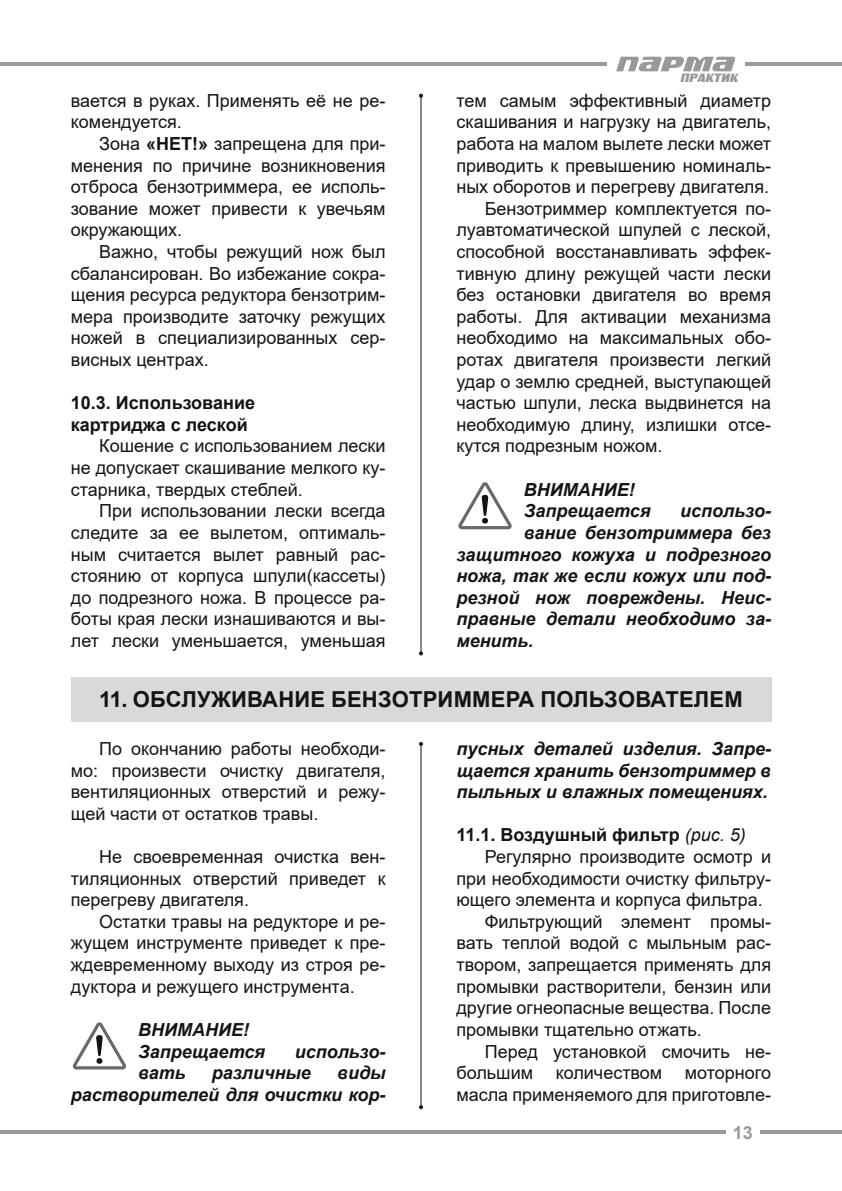
<style>
.page{position:relative;width:842px;height:1191px;background:#fff}
.page>*{position:absolute;margin:0;border:0;box-sizing:border-box;transform-origin:0 0}
.t1{font:700 22px "Arial";letter-spacing:.01em;color:#131413}
.t2{font:18px/21.6px "Arial";color:#131413;text-align:justify}
.t3{font:italic 700 18px/21.6px "Arial";color:#131413}
.t4{font:700 18px/21.6px "Arial";color:#131413}
.t5{font:700 18px "Arial";color:#999}
.t6{font:italic 12px "Black Grotesk C";color:#999}
.s1{font-weight:700}
.s2{font-weight:400;font-style:italic}
</style>
<div class="page">
<hr style="left:0;top:1130px;width:726px;height:4px;background:#999">
<hr style="left:0;top:62px;width:607px;height:4px;background:#999">
<hr style="left:761px;top:1130px;width:81px;height:4px;background:#999">
<hr style="left:746px;top:62px;width:96px;height:4px;background:#999">
<svg style="left:616px;top:57px;width:119px;height:14px"></svg>
<svg style="left:73px;top:1022px;width:53px;height:47px"></svg>
<svg style="left:458px;top:482px;width:54px;height:47px"></svg>
<hr style="left:420px;top:96px;width:1px;height:557px;background:#131413">
<svg style="left:419px;top:94px;width:4px;height:4px"></svg>
<svg style="left:419px;top:651px;width:4px;height:4px"></svg>
<hr style="left:420px;top:744px;width:1px;height:363px;background:#131413">
<svg style="left:419px;top:742px;width:4px;height:4px"></svg>
<svg style="left:419px;top:1105px;width:4px;height:4px"></svg>
<div style="left:71px;top:677px;width:700px;height:44px;background:#d9d9d9"></div>
<p class="t2" style="left:71px;top:89px;width:316px">вается в руках. Применять её не ре&shy;комендуется.</p>
<p class="t2" style="left:71px;top:133px;width:316px;text-indent:28px">Зона <span class="s1">«НЕТ!»</span> запрещена для при&shy;менения по причине возникновения отброса бензотриммера, ее исполь&shy;зование может привести к увечьям окружающих.</p>
<p class="t2" style="left:71px;top:241px;width:316px;text-indent:28px">Важно, чтобы режущий нож был сбалансирован. Во избежание сокра&shy;щения ресурса редуктора бензотрим&shy;мера производите заточку режущих ножей в специализированных сер&shy;висных центрах.</p>
<p class="t4" style="left:71px;top:392px;width:186px">10.3. Использование картриджа с леской</p>
<p class="t2" style="left:71px;top:435px;width:316px;text-indent:28px">Кошение с использованием лески не допускает скашивание мелкого ку&shy;старника, твердых стеблей.</p>
<p class="t2" style="left:71px;top:500px;width:316px;text-indent:28px">При использовании лески всегда следите за ее вылетом, оптималь&shy;ным считается вылет равный рас&shy;стоянию от корпуса шпули(кассеты) до подрезного ножа. В процессе ра&shy;боты края лески изнашиваются и вы&shy;лет лески уменьшается, уменьшая</p>
<p class="t6" style="left:680px;top:71px;width:59px">ПРАKТИK</p>
<p class="t2" style="left:456px;top:89px;width:316px">тем самым эффективный диаметр</p>
<p class="t2" style="left:456px;top:111px;width:316px">скашивания и нагрузку на двигатель,</p>
<p class="t2" style="left:456px;top:133px;width:316px">работа на малом вылете лески может</p>
<p class="t2" style="left:456px;top:154px;width:316px">приводить к превышению номиналь-</p>
<p class="t2" style="left:456px;top:176px;width:314px">ных оборотов и перегреву двигателя.</p>
<p class="t2" style="left:485px;top:197px;width:288px">Бензотриммер комплектуется по-</p>
<p class="t2" style="left:456px;top:219px;width:316px">луавтоматической шпулей с леской,</p>
<p class="t2" style="left:456px;top:241px;width:316px">способной восстанавливать эффек-</p>
<p class="t2" style="left:456px;top:262px;width:316px">тивную длину режущей части лески</p>
<p class="t2" style="left:456px;top:284px;width:316px">без остановки двигателя во время</p>
<p class="t2" style="left:456px;top:305px;width:316px">работы. Для активации механизма</p>
<p class="t2" style="left:456px;top:327px;width:316px">необходимо на максимальных обо-</p>
<p class="t2" style="left:456px;top:349px;width:316px">ротах двигателя произвести легкий</p>
<p class="t2" style="left:456px;top:370px;width:316px">удар о землю средней, выступающей</p>
<p class="t2" style="left:456px;top:392px;width:316px">частью шпули, леска выдвинется на</p>
<p class="t2" style="left:456px;top:413px;width:316px">необходимую длину, излишки отсе-</p>
<p class="t2" style="left:456px;top:435px;width:208px">кутся подрезным ножом.</p>
<p class="t3" style="left:524px;top:479px;width:128px">ВНИМАНИЕ!<br>Запрещается</p>
<p class="t3" style="left:680px;top:501px;width:92px">использо-</p>
<p class="t3" style="left:524px;top:522px;width:249px">вание бензотриммера без</p>
<p class="t3" style="left:456px;top:544px;width:316px">защитного кожуха и подрезного</p>
<p class="t3" style="left:456px;top:565px;width:316px">ножа, так же если кожух или под-</p>
<p class="t3" style="left:456px;top:587px;width:316px">резной нож повреждены. Неис-</p>
<p class="t3" style="left:456px;top:609px;width:316px">правные детали необходимо за-</p>
<p class="t3" style="left:456px;top:630px;width:78px">менить.</p>
<p class="t1" style="left:99px;top:684px;width:645px">11. ОБСЛУЖИВАНИЕ БЕНЗОТРИММЕРА ПОЛЬЗОВАТЕЛЕМ</p>
<p class="t3" style="left:456px;top:738px;width:316px;text-align:justify">пусных деталей изделия. Запре&shy;щается хранить бензотриммер в пыльных и влажных помещениях.</p>
<p class="t4" style="left:456px;top:824px;width:291px">11.1. Воздушный фильтр <span class="s2">(рис. 5)</span></p>
<p class="t2" style="left:485px;top:845px;width:288px">Регулярно производите осмотр и</p>
<p class="t2" style="left:456px;top:867px;width:316px">при необходимости очистку фильтру-</p>
<p class="t2" style="left:456px;top:889px;width:308px">ющего элемента и корпуса фильтра.</p>
<p class="t2" style="left:485px;top:910px;width:288px">Фильтрующий элемент промы-</p>
<p class="t2" style="left:456px;top:932px;width:316px">вать теплой водой с мыльным рас-</p>
<p class="t2" style="left:456px;top:953px;width:316px">твором, запрещается применять для</p>
<p class="t2" style="left:456px;top:975px;width:316px">промывки растворители, бензин или</p>
<p class="t2" style="left:456px;top:997px;width:316px">другие огнеопасные вещества. После</p>
<p class="t2" style="left:456px;top:1018px;width:247px">промывки тщательно отжать.</p>
<p class="t2" style="left:485px;top:1040px;width:288px">Перед установкой смочить не-</p>
<p class="t2" style="left:456px;top:1061px;width:78px">большим</p>
<p class="t2" style="left:556px;top:1061px;width:108px">количеством</p>
<p class="t2" style="left:71px;top:737px;width:316px;text-indent:28px">По окончанию работы необходи&shy;мо: произвести очистку двигателя, вентиляционных отверстий и режу&shy;щей части от остатков травы.</p>
<p class="t2" style="left:71px;top:845px;width:316px;text-indent:28px">Не своевременная очистка вен&shy;тиляционных отверстий приведет к перегреву двигателя.</p>
<p class="t2" style="left:71px;top:910px;width:316px;text-indent:28px">Остатки травы на редукторе и ре&shy;жущем инструменте приведет к пре&shy;ждевременному выходу из строя ре&shy;дуктора и режущего инструмента.</p>
<p class="t3" style="left:138px;top:1019px;width:128px">ВНИМАНИЕ!<br>Запрещается</p>
<p class="t3" style="left:295px;top:1041px;width:92px">использо-</p>
<p class="t3" style="left:71px;top:1062px;width:316px;text-align:right">виды<br>растворителей для очистки кор-</p>
<p class="t3" style="left:138px;top:1062px;width:49px">вать</p>
<p class="t3" style="left:212px;top:1062px;width:101px">различные</p>
<p class="t2" style="left:456px;top:1061px;width:316px;text-align:right">моторного<br>масла применяемого для приготовле-</p>
<p class="t5" style="left:733px;top:1119px;width:22px">13</p>
</div>
